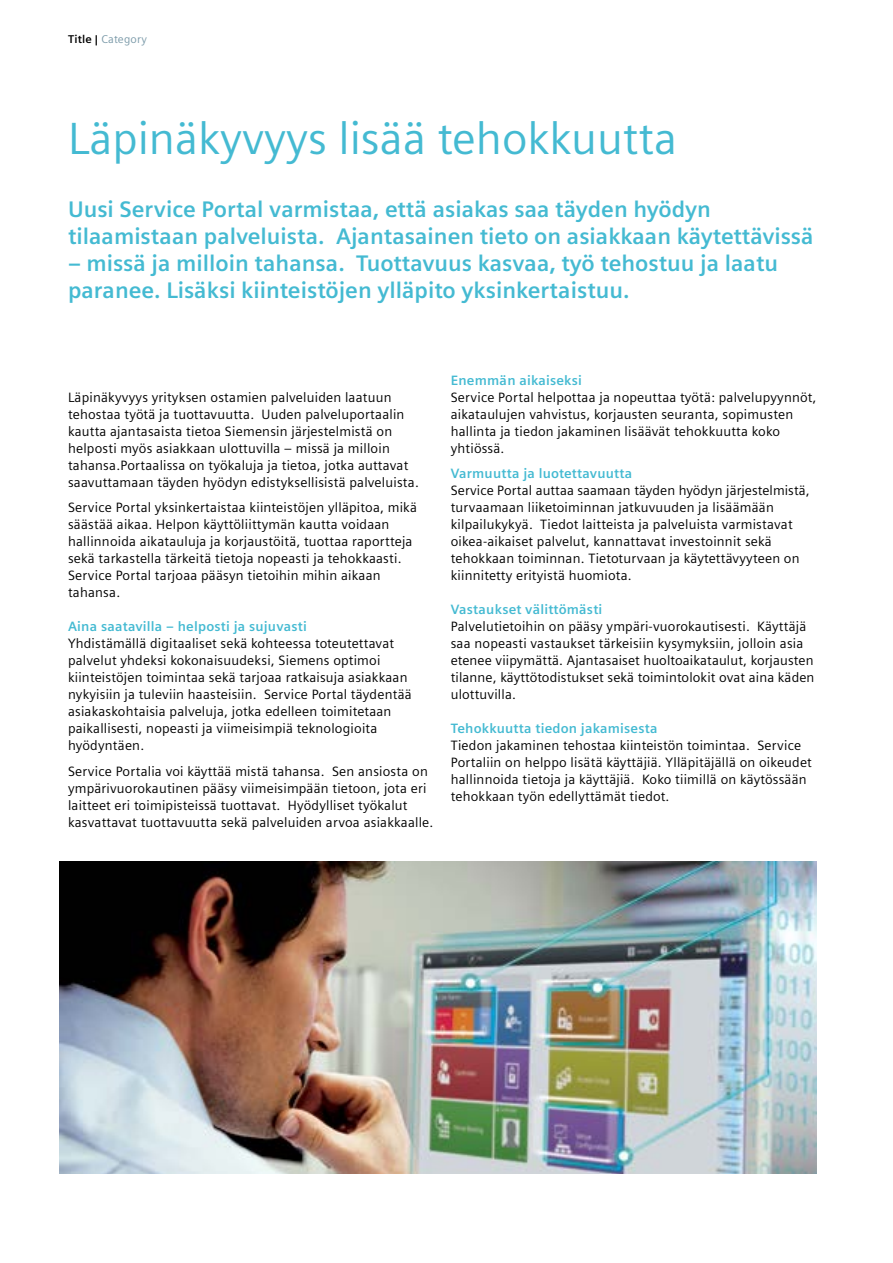
<style>
.page{position:relative;width:893px;height:1263px;background:#fff}
.page>*{position:absolute;margin:0;border:0;box-sizing:border-box;transform-origin:0 0}
.t1{font:45px "Siemens Sans";color:#44bad2}
.t2{font:700 22.5px/27px "Siemens Sans";color:#44bad2}
.t3{font:13.5px/17px "Siemens Sans";letter-spacing:.015em;color:#000}
.t4{font:700 13.5px "Siemens Sans";letter-spacing:.015em;color:#44bad2}
.t5{font:11.25px "Siemens Sans";letter-spacing:.015em;color:#7b9aa9}
.s1{font-weight:700;color:#000}
</style>
<div class="page">
<img style="left:60px;top:861px;width:756px;height:313px">
<p class="t5" style="left:68px;top:32px;width:81px"><span class="s1">Title |</span> Category</p>
<h1 class="t1" style="left:68px;top:113px;width:611px">Läpinäkyvyys lisää tehokkuutta</h1>
<h2 class="t2" style="left:68px;top:196px;width:747px">Uusi Service Portal varmistaa, että asiakas saa täyden hyödyn tilaamistaan palveluista. Ajantasainen tieto on asiakkaan käytettävissä</h2>
<h2 class="t2" style="left:68px;top:250px;width:712px">– missä ja milloin tahansa. Tuottavuus kasvaa, työ tehostuu ja laatu paranee. Lisäksi kiinteistöjen ylläpito yksinkertaistuu.</h2>
<p class="t3" style="left:68px;top:388px;width:352px">Läpinäkyvyys yrityksen ostamien palveluiden laatuun tehostaa työtä ja tuottavuutta. Uuden palveluportaalin kautta ajantasaista tietoa Siemensin järjestelmistä on helposti myös asiakkaan ulottuvilla – missä ja milloin tahansa.Portaalissa on työkaluja ja tietoa, jotka auttavat saavuttamaan täyden hyödyn edistyksellisistä palveluista.</p>
<p class="t3" style="left:68px;top:499px;width:350px">Service Portal yksinkertaistaa kiinteistöjen ylläpitoa, mikä säästää aikaa. Helpon käyttöliittymän kautta voidaan hallinnoida aikatauluja ja korjaustöitä, tuottaa raportteja sekä tarkastella tärkeitä tietoja nopeasti ja tehokkaasti.<br>Service Portal tarjoaa pääsyn tietoihin mihin aikaan tahansa.</p>
<p class="t4" style="left:68px;top:619px;width:240px">Aina saatavilla – helposti ja sujuvasti</p>
<p class="t3" style="left:68px;top:635px;width:345px">Yhdistämällä digitaaliset sekä kohteessa toteutettavat palvelut yhdeksi kokonaisuudeksi, Siemens optimoi kiinteistöjen toimintaa sekä tarjoaa ratkaisuja asiakkaan nykyisiin ja tuleviin haasteisiin. Service Portal täydentää asiakaskohtaisia palveluja, jotka edelleen toimitetaan paikallisesti, nopeasti ja viimeisimpiä teknologioita hyödyntäen.</p>
<p class="t3" style="left:68px;top:763px;width:367px">Service Portalia voi käyttää mistä tahansa. Sen ansiosta on ympärivuorokautinen pääsy viimeisimpään tietoon, jota eri laitteet eri toimipisteissä tuottavat. Hyödylliset työkalut kasvattavat tuottavuutta sekä palveluiden arvoa asiakkaalle.</p>
<p class="t4" style="left:451px;top:372px;width:133px">Enemmän aikaiseksi</p>
<p class="t3" style="left:451px;top:389px;width:367px">Service Portal helpottaa ja nopeuttaa työtä: palvelupyynnöt, aikataulujen vahvistus, korjausten seuranta, sopimusten hallinta ja tiedon jakaminen lisäävät tehokkuutta koko yhtiössä.</p>
<p class="t4" style="left:451px;top:466px;width:183px">Varmuutta ja luotettavuutta</p>
<p class="t3" style="left:451px;top:482px;width:360px">Service Portal auttaa saamaan täyden hyödyn järjestelmistä, turvaamaan liiketoiminnan jatkuvuuden ja lisäämään kilpailukykyä. Tiedot laitteista ja palveluista varmistavat oikea-aikaiset palvelut, kannattavat investoinnit sekä tehokkaan toiminnan. Tietoturvaan ja käytettävyyteen on kiinnitetty erityistä huomiota.</p>
<p class="t4" style="left:451px;top:602px;width:153px">Vastaukset välittömästi</p>
<p class="t3" style="left:451px;top:618px;width:365px">Palvelutietoihin on pääsy ympäri-vuorokautisesti. Käyttäjä saa nopeasti vastaukset tärkeisiin kysymyksiin, jolloin asia etenee viipymättä. Ajantasaiset huoltoaikataulut, korjausten tilanne, käyttötodistukset sekä toimintolokit ovat aina käden ulottuvilla.</p>
<p class="t4" style="left:451px;top:721px;width:208px">Tehokkuutta tiedon jakamisesta</p>
<p class="t3" style="left:451px;top:737px;width:363px">Tiedon jakaminen tehostaa kiinteistön toimintaa. Service Portaliin on helppo lisätä käyttäjiä. Ylläpitäjällä on oikeudet hallinnoida tietoja ja käyttäjiä. Koko tiimillä on käytössään tehokkaan työn edellyttämät tiedot.</p>
</div>
